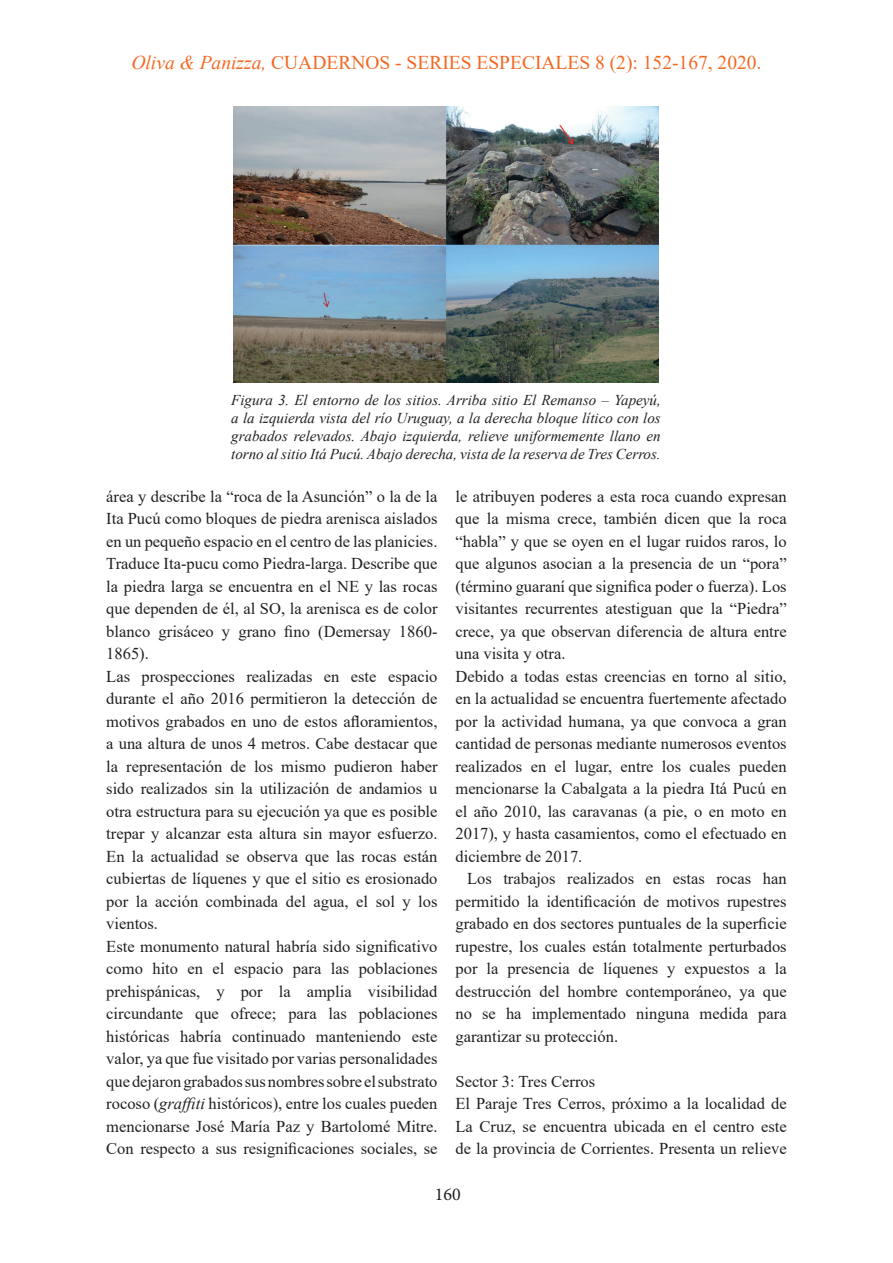
<style>
.page{position:relative;width:893px;height:1263px;background:#fff}
.page>*{position:absolute;margin:0;border:0;box-sizing:border-box;transform-origin:0 0}
.t1{font:19.5px "Times New Roman";color:#f36821}
.t2{font:18px "Minion Pro";color:#231f20}
.t3{font:16.5px/22.5px "Times New Roman";color:#231f20}
.t4{font:italic 15px/18px "Times New Roman";color:#231f20;text-align:justify}
.s1{font-style:italic}
</style>
<div class="page">
<img style="left:233px;top:106px;width:426px;height:277px">
<p class="t1" style="left:131px;top:49px;width:631px"><span class="s1">Oliva &amp; Panizza,</span> CUADERNOS - SERIES ESPECIALES 8 (2): 152-167, 2020.</p>
<p class="t4" style="left:231px;top:391px;width:431px">Figura 3. El entorno de los sitios. Arriba sitio El Remanso – Yapeyú, a la izquierda vista del río Uruguay, a la derecha bloque lítico con los grabados relevados. Abajo izquierda, relieve uniformemente llano en torno al sitio Itá Pucú. Abajo derecha, vista de la reserva de Tres Cerros.</p>
<p class="t3" style="left:106px;top:484px;width:333px">área y describe la “roca de la Asunción” o la de la Ita Pucú como bloques de piedra arenisca aislados en un pequeño espacio en el centro de las planicies.<br>Traduce Ita-pucu como Piedra-larga. Describe que la piedra larga se encuentra en el NE y las rocas que dependen de él, al SO, la arenisca es de color blanco grisáceo y grano fino (Demersay 1860- 1865).<br>Las prospecciones realizadas en este espacio durante el año 2016 permitieron la detección de motivos grabados en uno de estos afloramientos, a una altura de unos 4 metros. Cabe destacar que la representación de los mismo pudieron haber sido realizados sin la utilización de andamios u otra estructura para su ejecución ya que es posible trepar y alcanzar esta altura sin mayor esfuerzo.<br>En la actualidad se observa que las rocas están cubiertas de líquenes y que el sitio es erosionado por la acción combinada del agua, el sol y los vientos.<br>Este monumento natural habría sido significativo como hito en el espacio para las poblaciones prehispánicas, y por la amplia visibilidad circundante que ofrece; para las poblaciones históricas habría continuado manteniendo este valor, ya que fue visitado por varias personalidades que dejaron grabados sus nombres sobre el substrato rocoso (<span class="s1">graffiti</span> históricos), entre los cuales pueden mencionarse José María Paz y Bartolomé Mitre.<br>Con respecto a sus resignificaciones sociales, se</p>
<p class="t3" style="left:455px;top:484px;width:333px">le atribuyen poderes a esta roca cuando expresan que la misma crece, también dicen que la roca “habla” y que se oyen en el lugar ruidos raros, lo que algunos asocian a la presencia de un “pora” (término guaraní que significa poder o fuerza). Los visitantes recurrentes atestiguan que la “Piedra” crece, ya que observan diferencia de altura entre una visita y otra.<br>Debido a todas estas creencias en torno al sitio, en la actualidad se encuentra fuertemente afectado por la actividad humana, ya que convoca a gran cantidad de personas mediante numerosos eventos realizados en el lugar, entre los cuales pueden mencionarse la Cabalgata a la piedra Itá Pucú en el año 2010, las caravanas (a pie, o en moto en 2017), y hasta casamientos, como el efectuado en diciembre de 2017.</p>
<p class="t3" style="left:455px;top:867px;width:333px;text-align:justify;text-indent:12px">Los trabajos realizados en estas rocas han permitido la identificación de motivos rupestres grabado en dos sectores puntuales de la superficie rupestre, los cuales están totalmente perturbados por la presencia de líquenes y expuestos a la destrucción del hombre contemporáneo, ya que no se ha implementado ninguna medida para garantizar su protección.</p>
<p class="t3" style="left:455px;top:1070px;width:333px">Sector 3: Tres Cerros<br>El Paraje Tres Cerros, próximo a la localidad de La Cruz, se encuentra ubicada en el centro este de la provincia de Corrientes. Presenta un relieve</p>
<p class="t2" style="left:435px;top:1182px;width:27px">160</p>
</div>
